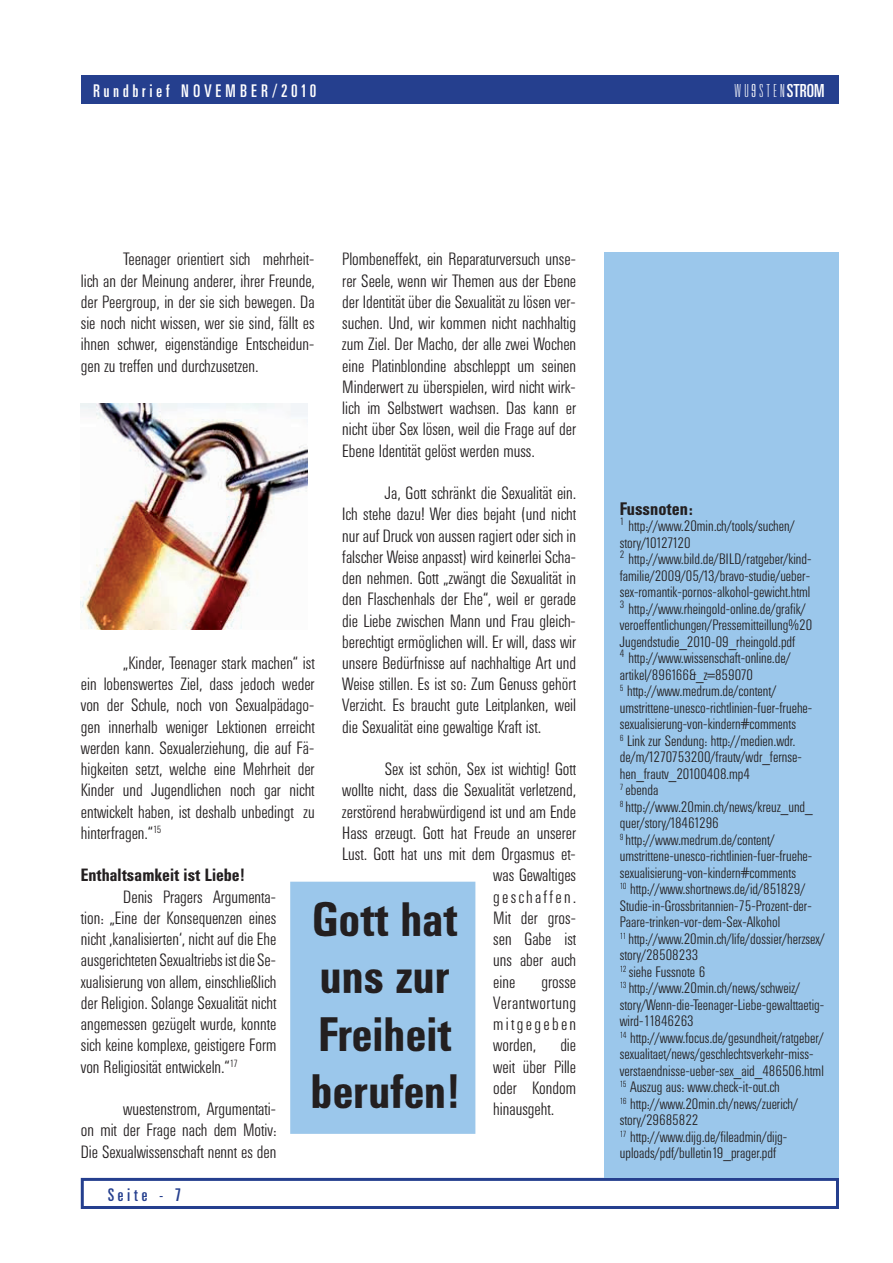
<style>
.page{position:relative;width:893px;height:1263px;background:#fff}
.page>*{position:absolute;margin:0;border:0;box-sizing:border-box;transform-origin:0 0}
.t1{font:700 48px/57.6px "Univers Condensed BQ";color:#231f20}
.t2{font:18px "Univers Ultra Condensed BQ";letter-spacing:.22em;color:#fff}
.t3{font:100 ultra-condensed 18px "Univers";letter-spacing:.2em;color:#fff}
.t4{font:700 18px "Univers Condensed BQ";color:#231f20}
.t5{font:18px "Univers Ultra Condensed BQ";letter-spacing:.22em;color:#253f8e}
.t6{font:300 17.7px/21.3px "Univers Condensed BQ";color:#231f20;text-align:justify}
.t7{font:700 17.7px "Univers Condensed BQ";color:#231f20}
.t8{font:300 17.7px "Univers Condensed BQ";letter-spacing:.125em;color:#231f20}
.t9{font:300 15px/16.5px "Univers Condensed BQ";color:#231f20}
.s1{font-weight:400}
</style>
<div class="page">
<div style="left:81px;top:76px;width:757px;height:28px;background:#253f8e"></div>
<div style="left:81px;top:1178px;width:758px;height:31px;border:3px solid #253f8e"></div>
<div style="left:604px;top:252px;width:234px;height:925px;background:#9bc7eb"></div>
<img style="left:81px;top:403px;width:226px;height:226px">
<div style="left:290px;top:882px;width:185px;height:252px;background:#9bc7eb;border:3px solid #9bc7eb"></div>
<p class="t2" style="left:94px;top:81px;width:224px">Rundbrief NOVEMBER/2010</p>
<p class="t3" style="left:735px;top:81px;width:91px">WU STEN<span class="s1">STROM</span></p>
<p class="t6" style="left:342px;top:249px;width:235px">Plombeneffekt, ein Reparaturversuch unse&shy;rer Seele, wenn wir Themen aus der Ebene der Identität über die Sexualität zu lösen ver&shy;suchen. Und, wir kommen nicht nachhaltig zum Ziel. Der Macho, der alle zwei Wochen eine Platinblondine abschleppt um seinen Minderwert zu überspielen, wird nicht wirk&shy;lich im Selbstwert wachsen. Das kann er nicht über Sex lösen, weil die Frage auf der Ebene Identität gelöst werden muss.</p>
<p class="t6" style="left:342px;top:483px;width:235px;text-indent:43px">Ja, Gott schränkt die Sexualität ein.<br>Ich stehe dazu! Wer dies bejaht (und nicht nur auf Druck von aussen ragiert oder sich in falscher Weise anpasst) wird keinerlei Scha&shy;den nehmen. Gott „zwängt die Sexualität in den Flaschenhals der Ehe“, weil er gerade die Liebe zwischen Mann und Frau gleich&shy;berechtigt ermöglichen will. Er will, dass wir unsere Bedürfnisse auf nachhaltige Art und Weise stillen. Es ist so: Zum Genuss gehört Verzicht. Es braucht gute Leitplanken, weil die Sexualität eine gewaltige Kraft ist.</p>
<p class="t6" style="left:385px;top:759px;width:193px">Sex ist schön, Sex ist wichtig! Gott</p>
<p class="t6" style="left:342px;top:780px;width:235px">wollte nicht, dass die Sexualität verletzend,</p>
<p class="t6" style="left:342px;top:801px;width:235px">zerstörend herabwürdigend ist und am Ende</p>
<p class="t6" style="left:342px;top:823px;width:235px">Hass erzeugt. Gott hat Freude an unserer</p>
<p class="t6" style="left:342px;top:844px;width:235px">Lust. Gott hat uns mit dem Orgasmus et-</p>
<p class="t6" style="left:493px;top:865px;width:84px">was Gewaltiges</p>
<p class="t8" style="left:493px;top:887px;width:84px">geschaffen.</p>
<p class="t6" style="left:493px;top:908px;width:84px">Mit der gros-</p>
<p class="t6" style="left:493px;top:929px;width:84px">sen Gabe ist</p>
<p class="t6" style="left:493px;top:950px;width:84px">uns aber auch</p>
<p class="t6" style="left:493px;top:971px;width:24px">eine</p>
<p class="t6" style="left:81px;top:249px;width:235px;text-indent:43px">Teenager orientiert sich mehrheit&shy;lich an der Meinung anderer, ihrer Freunde, der Peergroup, in der sie sich bewegen. Da sie noch nicht wissen, wer sie sind, fällt es ihnen schwer, eigenständige Entscheidun&shy;gen zu treffen und durchzusetzen.</p>
<p class="t6" style="left:81px;top:653px;width:235px;text-indent:43px">„Kinder, Teenager stark machen“ ist ein lobenswertes Ziel, dass jedoch weder von der Schule, noch von Sexualpädago&shy;gen innerhalb weniger Lektionen erreicht werden kann. Sexualerziehung, die auf Fä&shy;higkeiten setzt, welche eine Mehrheit der Kinder und Jugendlichen noch gar nicht entwickelt haben, ist deshalb unbedingt zu hinterfragen.“<sup>15</sup></p>
<p class="t7" style="left:81px;top:865px;width:165px">Enthaltsamkeit ist Liebe!</p>
<p class="t6" style="left:81px;top:886px;width:197px;text-indent:43px">Denis Pragers Argumenta&shy;tion: „Eine der Konsequenzen eines nicht ‚kanalisierten‘, nicht auf die Ehe ausgerichteten Sexualtriebs ist die Se&shy;xualisierung von allem, einschließlich der Religion. Solange Sexualität nicht angemessen gezügelt wurde, konnte sich keine komplexe, geistigere Form von Religiosität entwickeln.“<sup>17</sup></p>
<p class="t6" style="left:81px;top:1099px;width:197px;text-indent:43px">wuestenstrom, Argumentati&shy;on mit der Frage nach dem Motiv:<br>Die Sexualwissenschaft nennt es den</p>
<h1 class="t1" style="left:310px;top:891px;width:150px">Gott hat uns zur<br>Freiheit berufen!</h1>
<p class="t6" style="left:493px;top:971px;width:84px;text-indent:48px">grosse Verantwortung mitgegeben worden,</p>
<p class="t6" style="left:493px;top:1035px;width:84px;text-indent:67px">die weit über Pille oder Kondom hinausgeht.</p>
<p class="t5" style="left:108px;top:1184px;width:75px">Seite - 7</p>
<p class="t4" style="left:620px;top:498px;width:75px">Fussnoten:</p>
<p class="t9" style="left:620px;top:518px;width:207px"><sup>1</sup> http://www.20min.ch/tools/suchen/ story/10127120<br><sup>2</sup> http://www.bild.de/BILD/ratgeber/kind&shy;familie/2009/05/13/bravo-studie/ueber&shy;sex-romantik-pornos-alkohol-gewicht.html<br><sup>3</sup> http://www.rheingold-online.de/grafik/ veroeffentlichungen/Pressemitteillung%20<br>Jugendstudie_2010-09_rheingold.pdf<br><sup>4</sup> http://www.wissenschaft-online.de/ artikel/896166&amp;_z=859070<br><sup>5</sup> http://www.medrum.de/content/ umstrittene-unesco-richtlinien-fuer-fruehe&shy;sexualisierung-von-kindern#comments<br><sup>6</sup> Link zur Sendung: http://medien.wdr. de/m/1270753200/frautv/wdr_fernse&shy;hen_frautv_20100408.mp4<br><sup>7</sup> ebenda<br><sup>8</sup> http://www.20min.ch/news/kreuz_und_ quer/story/18461296<br><sup>9</sup> http://www.medrum.de/content/ umstrittene-unesco-richtlinien-fuer-fruehe&shy;sexualisierung-von-kindern#comments<br><sup>10</sup> http://www.shortnews.de/id/851829/ Studie-in-Grossbritannien-75-Prozent-der-Paare-trinken-vor-dem-Sex-Alkohol<br><sup>11</sup> http://www.20min.ch/life/dossier/herzsex/ story/28508233<br><sup>12</sup> siehe Fussnote 6<br><sup>13</sup> http://www.20min.ch/news/schweiz/ story/Wenn-die-Teenager-Liebe-gewalttaetig&shy;wird-11846263<br><sup>14</sup> http://www.focus.de/gesundheit/ratgeber/ sexualitaet/news/geschlechtsverkehr-miss&shy;verstaendnisse-ueber-sex_aid_486506.html <sup>15</sup> Auszug aus: www.check-it-out.ch<br><sup>16</sup> http://www.20min.ch/news/zuerich/ story/29685822<br><sup>17</sup> http://www.dijg.de/fileadmin/dijg&shy;uploads/pdf/bulletin19_prager.pdf</p>
</div>
